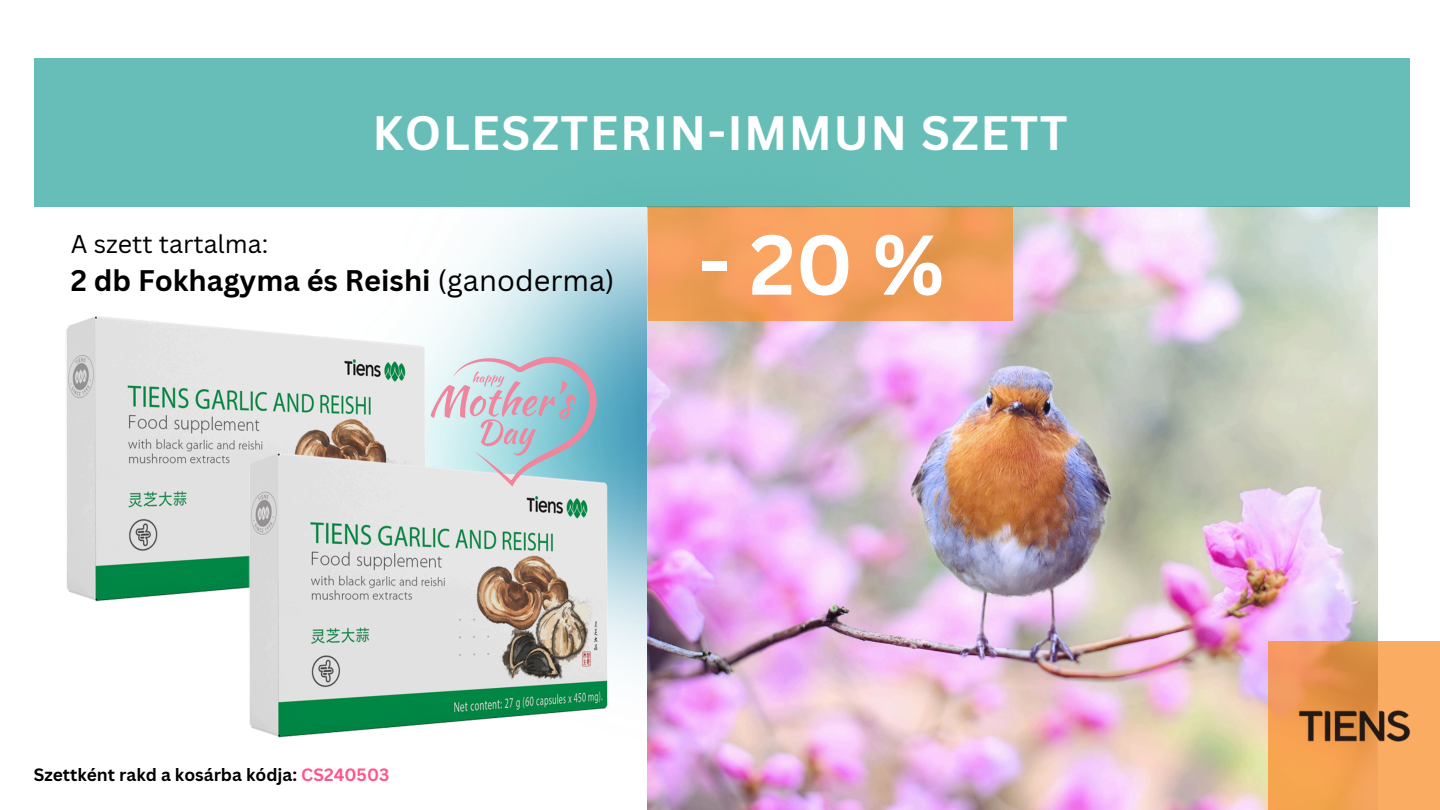
<style>
.page{position:relative;width:1440px;height:810px;background:#fff}
.page>*{position:absolute;margin:0;border:0;box-sizing:border-box;transform-origin:0 0}
.t1{font:700 82.8px "Canva Sans";color:#fff}
.t2{font:700 47px "Canva Sans";letter-spacing:.03em;color:#fff}
.t3{font:700 29px "Canva Sans";color:#000}
.t4{font:25px "Canva Sans";color:#000}
.t5{font:700 17.3px "Canva Sans";color:#000}
.s1{font-weight:400}
.s2{color:#ff5789}
</style>
<div class="page">
<img style="left:477px;top:207px;width:171px;height:198px">
<img style="left:648px;top:207px;width:730px;height:603px">
<svg style="left:1269px;top:641px;width:171px;height:169px;background:#f3a158"></svg>
<svg style="left:648px;top:207px;width:365px;height:113px;background:#f39e5b"></svg>
<div style="left:34px;top:59px;width:1376px;height:148px;background:#67beb8"></div>
<img style="left:1298px;top:688px;width:114px;height:76px">
<img style="left:66px;top:269px;width:430px;height:333px">
<img style="left:166px;top:405px;width:513px;height:387px">
<svg style="left:431px;top:357px;width:166px;height:130px;background:#baccd6"></svg>
<h1 class="t2" style="left:372px;top:100px;width:697px">KOLESZTERIN-IMMUN SZETT</h1>
<h3 class="t4" style="left:71px;top:226px;width:199px">A szett tartalma:</h3>
<h3 class="t3" style="left:71px;top:260px;width:545px">2 db Fokhagyma és Reishi <span class="s1">(ganoderma)</span></h3>
<p class="t1" style="left:698px;top:206px;width:248px">- 20 %</p>
<p class="t5" style="left:34px;top:763px;width:357px">Szettként rakd a kosárba kódja: <span class="s2">CS240503</span></p>
</div>
